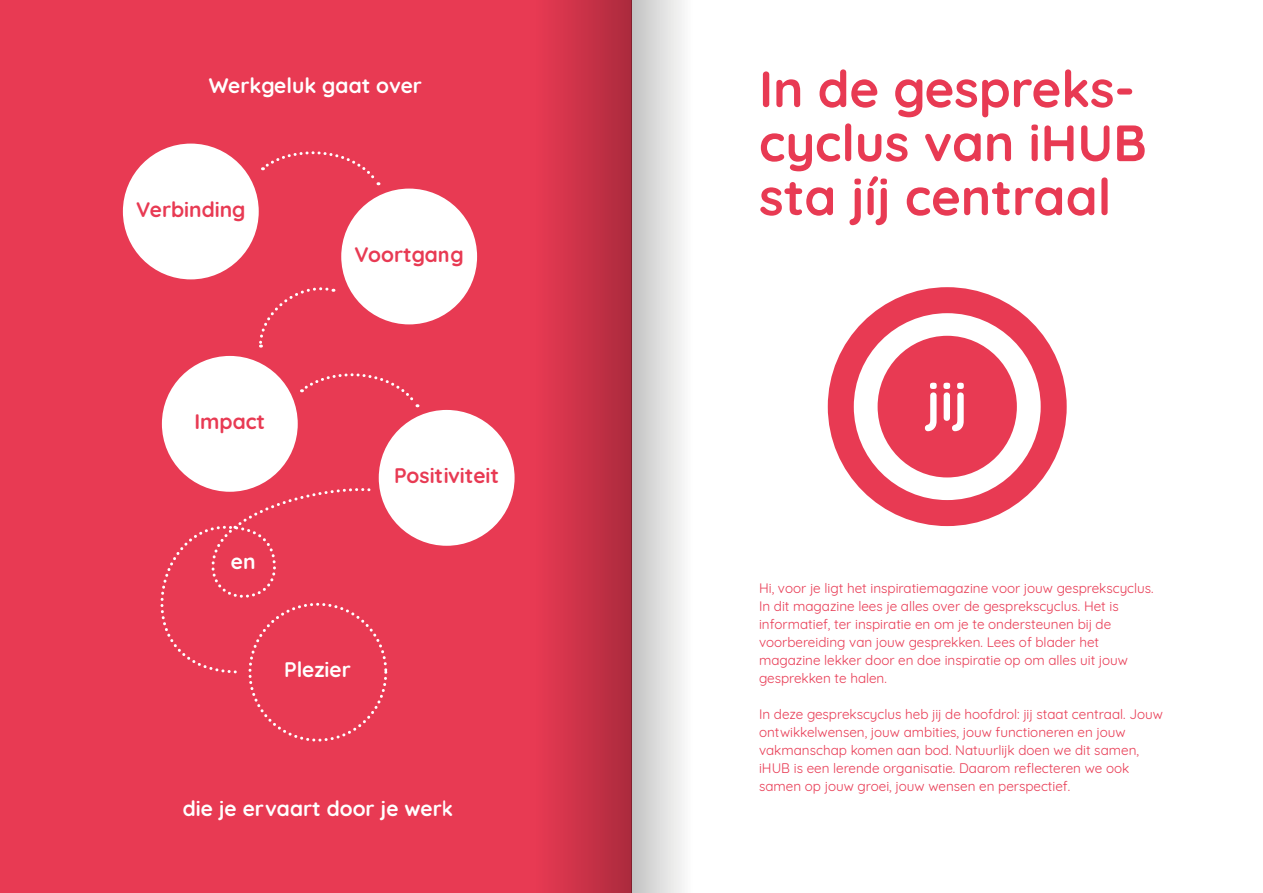
<style>
.page{position:relative;width:1263px;height:893px;background:#fff}
.page>*{position:absolute;margin:0;border:0;box-sizing:border-box;transform-origin:0 0}
.t1{font:700 53.1px "Quicksand";color:#fff}
.t2{font:700 51px/54px "Quicksand";color:#e83a53}
.t3{font:700 21px "Quicksand";color:#fff}
.t4{font:700 21px "Quicksand";color:#e83a53}
.t5{font:13.5px/18px "Quicksand";color:#e83a53}
</style>
<div class="page">
<div style="left:0;top:13px;width:631px;height:880px;background:#e83a53"></div>
<div style="left:123px;top:144px;width:136px;height:135px;background:#fff;border-radius:50%"></div>
<div style="left:341px;top:189px;width:136px;height:135px;background:#fff;border-radius:50%"></div>
<div style="left:162px;top:356px;width:136px;height:136px;background:#fff;border-radius:50%"></div>
<div style="left:379px;top:410px;width:136px;height:136px;background:#fff;border-radius:50%"></div>
<svg style="left:262px;top:151px;width:118px;height:35px"></svg>
<svg style="left:301px;top:373px;width:118px;height:35px"></svg>
<svg style="left:259px;top:287px;width:75px;height:61px"></svg>
<svg style="left:160px;top:487px;width:212px;height:187px"></svg>
<div style="left:828px;top:287px;width:239px;height:239px;background:#e83a53;border-radius:50%"></div>
<div style="left:854px;top:313px;width:187px;height:187px;background:#fff;border-radius:50%"></div>
<div style="left:878px;top:336px;width:139px;height:141px;background:#e83a53;border-radius:50%"></div>
<svg style="left:444px;top:0;width:187px;height:893px"></svg>
<div style="left:631px;top:0;width:84px;height:893px;background:linear-gradient(to right,#c6c6c6,#fff)"></div>
<h3 class="t3" style="left:209px;top:68px;width:215px">Werkgeluk gaat over</h3>
<h3 class="t4" style="left:136px;top:192px;width:111px">Verbinding</h3>
<h3 class="t4" style="left:355px;top:237px;width:111px">Voortgang</h3>
<h3 class="t4" style="left:194px;top:404px;width:72px">Impact</h3>
<h3 class="t3" style="left:231px;top:545px;width:26px">en</h3>
<h3 class="t3" style="left:284px;top:653px;width:68px">Plezier</h3>
<h3 class="t4" style="left:394px;top:458px;width:106px">Positiviteit</h3>
<h3 class="t3" style="left:183px;top:791px;width:273px">die je ervaart door je werk</h3>
<h2 class="t2" style="left:759px;top:58px;width:389px">In de gespreks&shy;cyclus van iHUB sta jíj centraal</h2>
<h1 class="t1" style="left:926px;top:358px;width:43px">jij</h1>
<p class="t5" style="left:759px;top:578px;width:396px">Hi, voor je ligt het inspiratiemagazine voor jouw gesprekscyclus.<br>In dit magazine lees je alles over de gesprekscyclus. Het is informatief, ter inspiratie en om je te ondersteunen bij de voorbereiding van jouw gesprekken. Lees of blader het magazine lekker door en doe inspiratie op om alles uit jouw gesprekken te halen.</p>
<p class="t5" style="left:759px;top:704px;width:405px">In deze gesprekscyclus heb jij de hoofdrol: jij staat centraal. Jouw ontwikkelwensen, jouw ambities, jouw functioneren en jouw vakmanschap komen aan bod. Natuurlijk doen we dit samen, iHUB is een lerende organisatie. Daarom reflecteren we ook samen op jouw groei, jouw wensen en perspectief.</p>
</div>
